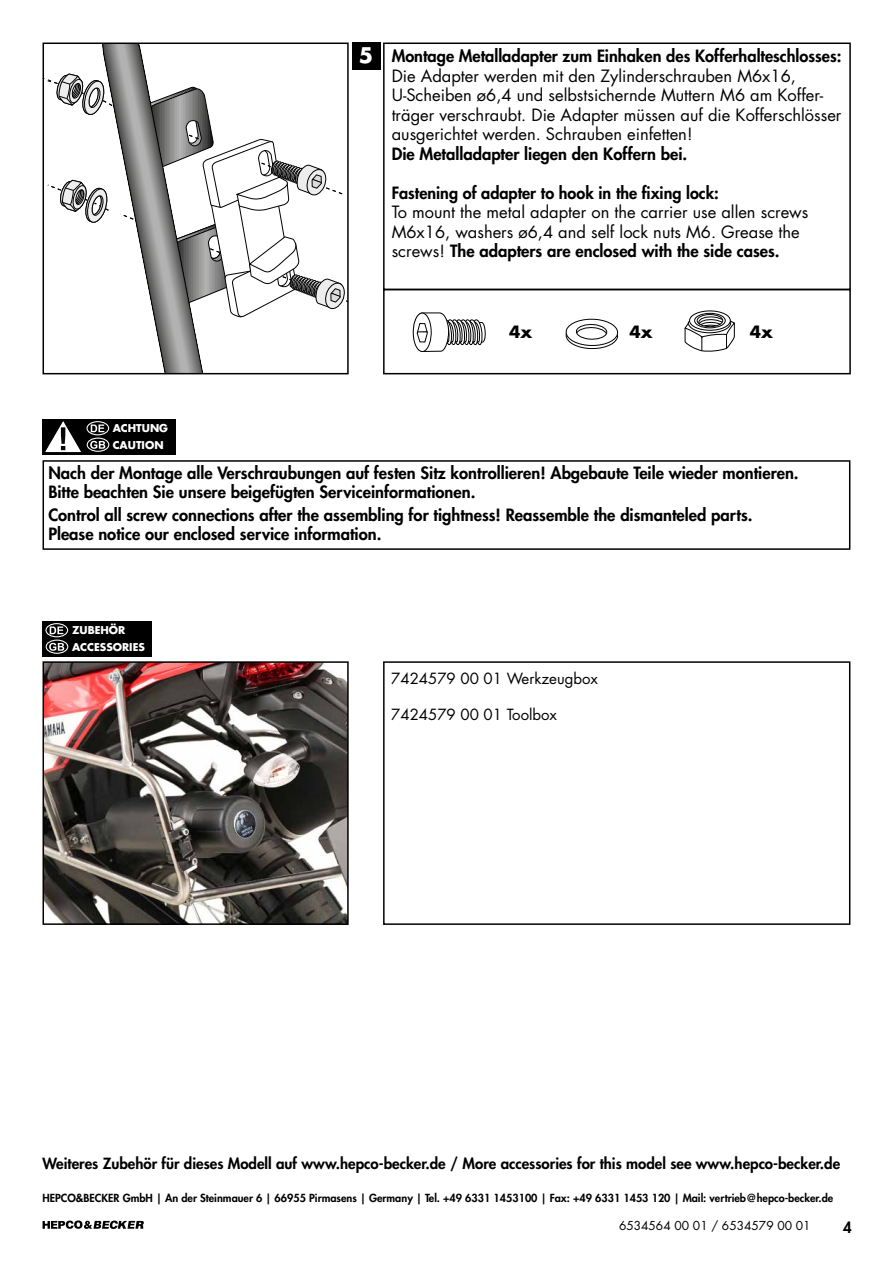
<style>
.page{position:relative;width:893px;height:1263px;background:#fff}
.page>*{position:absolute;margin:0;border:0;box-sizing:border-box;transform-origin:0 0}
.t1{font:16.5px/19.5px "Futura Std";color:#000}
.t2{font:800 16.5px/19.5px "Futura Std";color:#000}
.t3{font:700 16.5px "Futura Std";color:#000}
.t4{font:800 15px "Futura Std";color:#000}
.t5{font:15px "Futura Std";color:#000}
.t6{font:12px "Futura Std";color:#000}
.t7{font:800 10.8px "Futura Std";color:#000}
.t8{font:700 10.5px/16.5px "Futura Std";color:#fff}
.s1{font-weight:700;font-size:21px;color:#fff}
.s2{font-weight:800}
</style>
<div class="page">
<svg style="left:43px;top:1220px;width:101px;height:9px"></svg>
<div style="left:43px;top:460px;width:807px;height:90px;border:2px solid #000"></div>
<div style="left:43px;top:419px;width:133px;height:35px;background:#000"></div>
<svg style="left:91px;top:424px;width:13px;height:8px"></svg>
<div style="left:87px;top:421px;width:22px;height:14px;border:1px solid #fff;border-radius:50%"></div>
<svg style="left:90px;top:441px;width:15px;height:8px"></svg>
<div style="left:87px;top:438px;width:22px;height:14px;border:1px solid #fff;border-radius:50%"></div>
<svg style="left:45px;top:421px;width:36px;height:32px"></svg>
<svg style="left:47px;top:46px;width:298px;height:325px"></svg>
<div style="left:43px;top:43px;width:306px;height:331px;border:2px solid #000"></div>
<div style="left:383px;top:43px;width:468px;height:247px;border:2px solid #000"></div>
<div style="left:352px;top:43px;width:28px;height:27px;background:#000"></div>
<div style="left:383px;top:289px;width:468px;height:85px;border:2px solid #000"></div>
<svg style="left:565px;top:318px;width:54px;height:31px"></svg>
<div style="left:689px;top:311px;width:41px;height:19px;background:#1a1a1a;border-radius:50%"></div>
<div style="left:689px;top:311px;width:42px;height:20px;border:1px solid #000;border-radius:50%"></div>
<svg style="left:684px;top:313px;width:51px;height:39px"></svg>
<div style="left:697px;top:314px;width:26px;height:13px;border:1px solid #000;border-radius:50%"></div>
<svg style="left:413px;top:312px;width:73px;height:40px"></svg>
<img style="left:46px;top:664px;width:300px;height:258px">
<div style="left:43px;top:661px;width:306px;height:264px;border:2px solid #000"></div>
<div style="left:383px;top:661px;width:467px;height:264px;border:2px solid #000"></div>
<div style="left:43px;top:621px;width:109px;height:35px;background:#000"></div>
<svg style="left:50px;top:626px;width:13px;height:8px"></svg>
<div style="left:45px;top:623px;width:23px;height:14px;border:1px solid #fff;border-radius:50%"></div>
<svg style="left:49px;top:643px;width:15px;height:8px"></svg>
<div style="left:46px;top:640px;width:22px;height:14px;border:1px solid #fff;border-radius:50%"></div>
<p class="t1" style="left:392px;top:47px;width:451px;text-indent:-33px"><span class="s1">5</span> <span class="s2">Montage Metalladapter zum Einhaken des Kofferhalteschlosses:<br></span>Die Adapter werden mit den Zylinderschrauben M6x16, U-Scheiben ø6,4 und selbstsichernde Muttern M6 am Koffer&shy;träger verschraubt. Die Adapter müssen auf die Kofferschlösser ausgerichtet werden. Schrauben einfetten!</p>
<p class="t2" style="left:392px;top:144px;width:297px">Die Metalladapter liegen den Koffern bei.</p>
<p class="t2" style="left:392px;top:183px;width:329px">Fastening of adapter to hook in the fixing lock:</p>
<p class="t1" style="left:392px;top:203px;width:418px">To mount the metal adapter on the carrier use allen screws<br>M6x16, washers ø6,4 and self lock nuts M6. Grease the screws! <span class="s2">The adapters are enclosed with the side cases.</span></p>
<p class="t3" style="left:509px;top:321px;width:25px">4x</p>
<p class="t3" style="left:629px;top:321px;width:25px">4x</p>
<p class="t3" style="left:750px;top:321px;width:25px">4x</p>
<p class="t8" style="left:113px;top:420px;width:57px">ACHTUNG<br>CAUTION</p>
<p class="t2" style="left:48px;top:463px;width:752px">Nach der Montage alle Verschraubungen auf festen Sitz kontrollieren! Abgebaute Teile wieder montieren.<br>Bitte beachten Sie unsere beigefügten Serviceinformationen.</p>
<p class="t2" style="left:48px;top:505px;width:706px">Control all screw connections after the assembling for tightness! Reassemble the dismanteled parts.<br>Please notice our enclosed service information.</p>
<p class="t8" style="left:72px;top:622px;width:74px">ZUBEHÖR<br>ACCESSORIES</p>
<p class="t5" style="left:391px;top:669px;width:208px">7424579 00 01 Werkzeugbox</p>
<p class="t5" style="left:391px;top:705px;width:167px">7424579 00 01 Toolbox</p>
<p class="t4" style="left:43px;top:1154px;width:799px">Weiteres Zubehör für dieses Modell auf www.hepco-becker.de / More accessories for this model see www.hepco-becker.de</p>
<p class="t7" style="left:43px;top:1191px;width:792px">HEPCO&amp;BECKER GmbH | An der Steinmauer 6 | 66955 Pirmasens | Germany | Tel. +49 6331 1453100 | Fax: +49 6331 1453 120 | Mail: vertrieb@hepco-becker.de</p>
<p class="t6" style="left:619px;top:1218px;width:193px">6534564 00 01 / 6534579 00 01</p>
<p class="t4" style="left:843px;top:1218px;width:10px">4</p>
</div>
